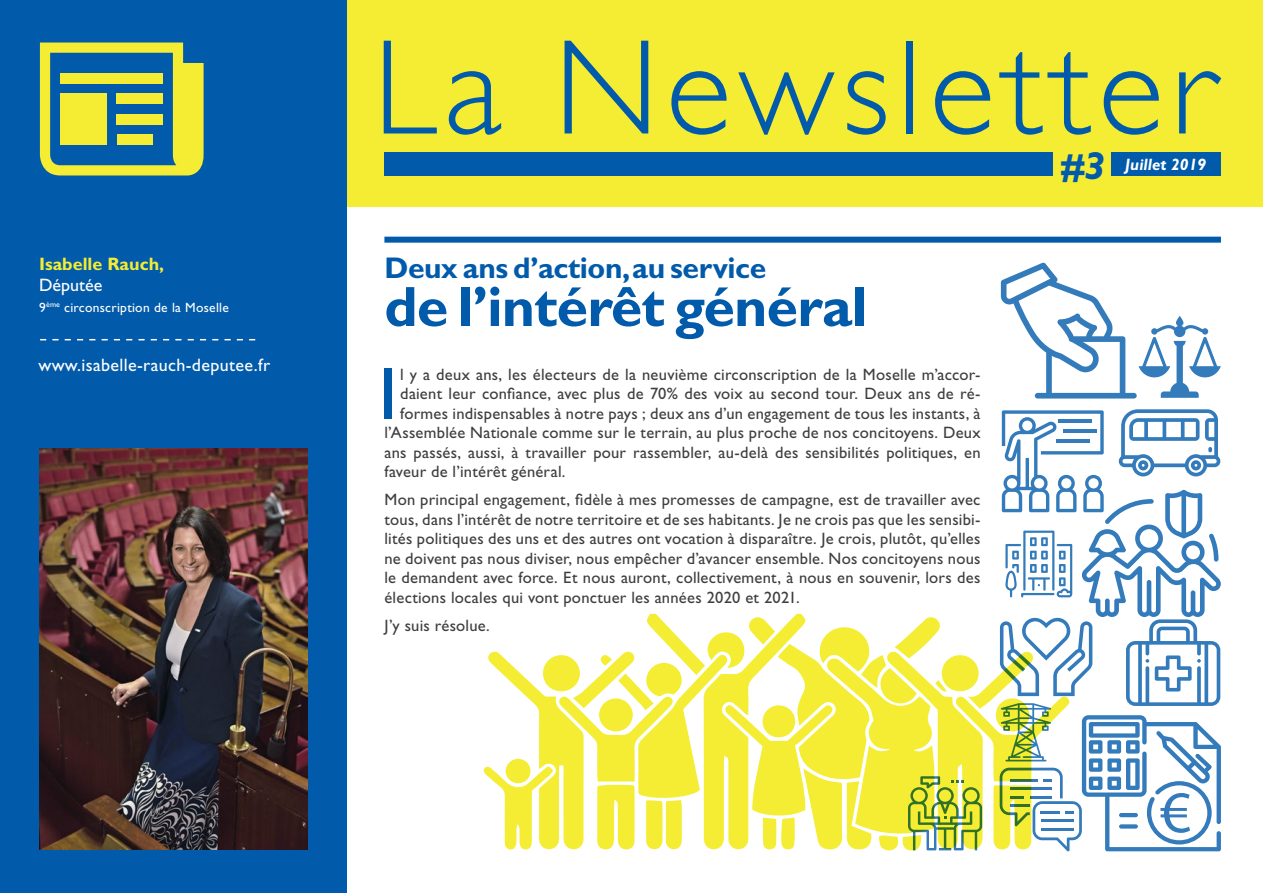
<style>
.page{position:relative;width:1263px;height:893px;background:#fff}
.page>*{position:absolute;margin:0;border:0;box-sizing:border-box;transform-origin:0 0}
.t1{font:300 136.05px "Gill Sans Std";letter-spacing:.05em;color:#015aaa}
.t2{font:73.65px "Gill Sans Std";color:#015aaa}
.t3{font:700 57px "Gill Sans Std";letter-spacing:-.015em;color:#015aaa}
.t4{font:italic 700 39px "Gill Sans Std";color:#015aaa}
.t5{font:700 30px "Gill Sans Std";letter-spacing:-.015em;color:#015aaa}
.t6{font:18px "Gill Sans Std";letter-spacing:.02em;color:#fff}
.t7{font:700 18px "Gill Sans Std";color:#f4ed33}
.t8{font:18px "Gill Sans Std";color:#fff}
.t9{font:16.5px/19.5px "Gill Sans Std";letter-spacing:.015em;color:#3e3e3f;text-align:justify}
.t10{font:italic 700 16.5px "Gill Sans Std";color:#fff}
.t11{font:13.5px "Gill Sans Std";letter-spacing:.02em;color:#fff}
</style>
<div class="page">
<div style="left:347px;top:0;width:916px;height:206px;background:#f4ed33"></div>
<div style="left:0;top:0;width:347px;height:893px;background:#015aaa"></div>
<svg style="left:40px;top:339px;width:215px;height:1px"></svg>
<img style="left:40px;top:448px;width:268px;height:401px">
<div style="left:384px;top:237px;width:837px;height:6px;background:#015aaa"></div>
<div style="left:384px;top:152px;width:668px;height:23px;background:#015aaa"></div>
<div style="left:1111px;top:152px;width:109px;height:23px;background:#015aaa"></div>
<svg style="left:40px;top:43px;width:164px;height:132px"></svg>
<div style="left:60px;top:73px;width:103px;height:10px;background:#f4ed33"></div>
<div style="left:117px;top:135px;width:35px;height:10px;background:#f4ed33"></div>
<div style="left:117px;top:114px;width:46px;height:10px;background:#f4ed33"></div>
<div style="left:117px;top:94px;width:46px;height:10px;background:#f4ed33"></div>
<div style="left:60px;top:94px;width:46px;height:51px;background:#f4ed33"></div>
<svg style="left:1001px;top:262px;width:220px;height:137px"></svg>
<svg style="left:483px;top:409px;width:738px;height:443px"></svg>
<p class="t7" style="left:39px;top:253px;width:126px">Isabelle Rauch,</p>
<p class="t8" style="left:39px;top:274px;width:65px">Députée</p>
<p class="t11" style="left:39px;top:299px;width:191px">9<sup>ème</sup> circonscription de la Moselle</p>
<p class="t6" style="left:38px;top:354px;width:233px">www.isabelle-rauch-deputee.fr</p>
<p class="t1" style="left:373px;top:11px;width:844px">La Newsletter</p>
<p class="t4" style="left:1061px;top:143px;width:45px">#3</p>
<p class="t10" style="left:1125px;top:154px;width:83px">Juillet 2019</p>
<p class="t5" style="left:384px;top:250px;width:383px">Deux ans d’action, au service</p>
<p class="t3" style="left:384px;top:273px;width:484px">de l’intérêt général</p>
<p class="t2" style="left:379px;top:352px;width:20px">I</p>
<p class="t9" style="left:400px;top:365px;width:582px">l y a deux ans, les électeurs de la neuvième circonscription de la Moselle m’accor-</p>
<p class="t9" style="left:400px;top:384px;width:582px">daient leur confiance, avec plus de 70% des voix au second tour. Deux ans de ré-</p>
<p class="t9" style="left:400px;top:404px;width:582px">formes indispensables à notre pays ; deux ans d’un engagement de tous les instants, à</p>
<p class="t9" style="left:384px;top:423px;width:598px">l’Assemblée Nationale comme sur le terrain, au plus proche de nos concitoyens. Deux</p>
<p class="t9" style="left:384px;top:443px;width:598px">ans passés, aussi, à travailler pour rassembler, au-delà des sensibilités politiques, en</p>
<p class="t9" style="left:384px;top:462px;width:183px">faveur de l’intérêt général.</p>
<p class="t9" style="left:384px;top:490px;width:598px">Mon principal engagement, fidèle à mes promesses de campagne, est de travailler avec tous, dans l’intérêt de notre territoire et de ses habitants. Je ne crois pas que les sensibi&shy;lités politiques des uns et des autres ont vocation à disparaître. Je crois, plutôt, qu’elles ne doivent pas nous diviser, nous empêcher d’avancer ensemble. Nos concitoyens nous le demandent avec force. Et nous auront, collectivement, à nous en souvenir, lors des élections locales qui vont ponctuer les années 2020 et 2021.</p>
<p class="t9" style="left:384px;top:616px;width:107px">J’y suis résolue.</p>
</div>
